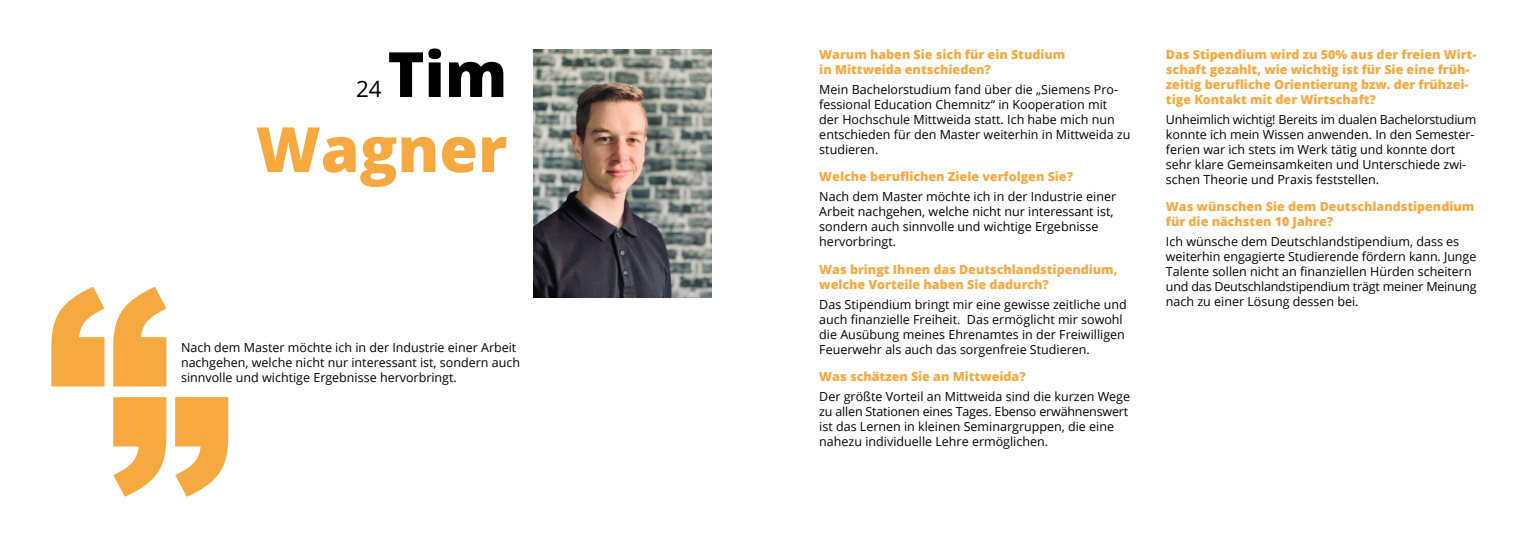
<style>
.page{position:relative;width:1531px;height:546px;background:#fff}
.page>*{position:absolute;margin:0;border:0;box-sizing:border-box;transform-origin:0 0}
.t1{font:800 62.5px "Open Sans";color:#f7a941}
.t2{font:800 62.5px "Open Sans";color:#000}
.t3{font:22.5px "Open Sans";color:#000}
.t4{font:12.5px/15px "Open Sans";color:#000}
.t5{font:800 12.5px/15px "Open Sans";color:#f7a941}
.t6{font:12.5px "Open Sans";letter-spacing:-.02em;color:#000}
</style>
<div class="page">
<svg style="left:51px;top:287px;width:115px;height:99px"></svg>
<svg style="left:113px;top:397px;width:115px;height:100px"></svg>
<img style="left:534px;top:49px;width:177px;height:248px">
<p class="t2" style="left:388px;top:27px;width:121px">Tim</p>
<p class="t1" style="left:256px;top:102px;width:253px">Wagner</p>
<p class="t3" style="left:356px;top:73px;width:27px">24</p>
<p class="t4" style="left:181px;top:339px;width:340px">Nach dem Master möchte ich in der Industrie einer Arbeit nachgehen, welche nicht nur interessant ist, sondern auch sinnvolle und wichtige Ergebnisse hervorbringt.</p>
<p class="t5" style="left:819px;top:46px;width:248px">Warum haben Sie sich für ein Studium</p>
<p class="t5" style="left:819px;top:61px;width:173px">in Mittweida entschieden?</p>
<p class="t4" style="left:819px;top:81px;width:313px">Mein Bachelorstudium fand über die „Siemens Pro&shy;fessional Education Chemnitz“ in Kooperation mit<br>der Hochschule Mittweida statt. Ich habe mich nun entschieden für den Master weiterhin in Mittweida zu studieren.</p>
<p class="t5" style="left:819px;top:169px;width:255px">Welche beruflichen Ziele verfolgen Sie?</p>
<p class="t4" style="left:819px;top:189px;width:298px">Nach dem Master möchte ich in der Industrie einer Arbeit nachgehen, welche nicht nur interessant ist, sondern auch sinnvolle und wichtige Ergebnisse hervorbringt.</p>
<p class="t5" style="left:819px;top:261px;width:300px">Was bringt Ihnen das Deutschlandstipendium,</p>
<p class="t5" style="left:819px;top:276px;width:231px">welche Vorteile haben Sie dadurch?</p>
<p class="t4" style="left:819px;top:296px;width:309px">Das Stipendium bringt mir eine gewisse zeitliche und auch finanzielle Freiheit. Das ermöglicht mir sowohl die Ausübung meines Ehrenamtes in der Freiwilligen Feuerwehr als auch das sorgenfreie Studieren.</p>
<p class="t5" style="left:819px;top:369px;width:208px">Was schätzen Sie an Mittweida?</p>
<p class="t4" style="left:819px;top:389px;width:312px">Der größte Vorteil an Mittweida sind die kurzen Wege zu allen Stationen eines Tages. Ebenso erwähnenswert</p>
<p class="t4" style="left:819px;top:419px;width:296px">ist das Lernen in kleinen Seminargruppen, die eine nahezu individuelle Lehre ermöglichen.</p>
<p class="t5" style="left:1166px;top:46px;width:312px">Das Stipendium wird zu 50% aus der freien Wirt&shy;schaft gezahlt, wie wichtig ist für Sie eine früh&shy;zeitig berufliche Orientierung bzw. der frühzei&shy;tige Kontakt mit der Wirtschaft?</p>
<p class="t6" style="left:1166px;top:111px;width:312px">Unheimlich wichtig! Bereits im dualen Bachelorstudium</p>
<p class="t4" style="left:1166px;top:126px;width:310px">konnte ich mein Wissen anwenden. In den Semester&shy;ferien war ich stets im Werk tätig und konnte dort sehr klare Gemeinsamkeiten und Unterschiede zwi&shy;schen Theorie und Praxis feststellen.</p>
<p class="t5" style="left:1166px;top:199px;width:310px">Was wünschen Sie dem Deutschlandstipendium</p>
<p class="t5" style="left:1166px;top:214px;width:169px">für die nächsten 10 Jahre?</p>
<p class="t4" style="left:1166px;top:234px;width:312px">Ich wünsche dem Deutschlandstipendium, dass es weiterhin engagierte Studierende fördern kann. Junge</p>
<p class="t4" style="left:1166px;top:264px;width:312px">Talente sollen nicht an finanziellen Hürden scheitern und das Deutschlandstipendium trägt meiner Meinung</p>
<p class="t4" style="left:1166px;top:294px;width:194px">nach zu einer Lösung dessen bei.</p>
</div>
